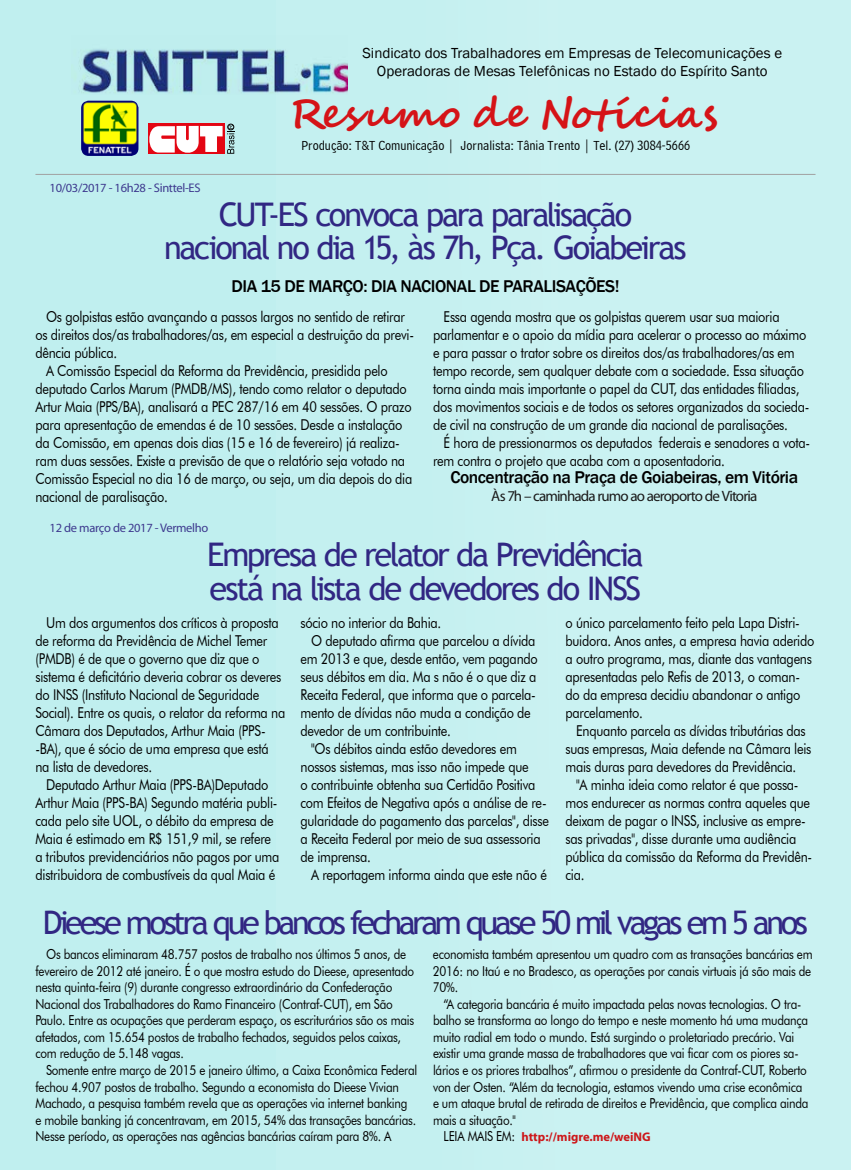
<style>
.page{position:relative;width:851px;height:1170px;background:#fff}
.page>*{position:absolute;margin:0;border:0;box-sizing:border-box;transform-origin:0 0}
.t1{font:700 41px "Segoe Script";letter-spacing:.02em;color:#d51317}
.t2{font:32.5px/33.8px "Trebuchet MS";letter-spacing:-.075em;color:#312783;text-align:center}
.t3{font:32.5px "Trebuchet MS";letter-spacing:-.105em;color:#312783}
.t4{font:500 17.5px "Franklin Gothic";letter-spacing:-.025em;color:#000}
.t5{font:15px/18px "Futura BT";letter-spacing:-.02em;color:#000;scale:.85 1}
.t6{font:15px "Myriad";letter-spacing:-.055em;color:#1a1a1a}
.t7{font:14.88px/17.9px "Franklin Gothic";color:#000;text-align:center}
.t8{font:13.75px/16.5px "Futura BT";letter-spacing:-.02em;color:#000;scale:.85 1}
.t9{font:13.75px "Bell Centennial BT Address";color:#000}
.t10{font:12.5px "Myriad";letter-spacing:-.025em;color:#3e3a8f}
.t11{font:700 12.5px "Myriad";color:#cd171a}
.s1{font-size:44.75px}
.s2{font-family:"Futura BT";font-weight:400;font-size:13.75px;color:#000}
</style>
<div class="page">
<div style="left:0;top:0;width:841px;height:1169px;background:#c0efef"></div>
<div style="left:277px;top:0;width:573px;height:1169px;background:#c6f1f1"></div>
<div style="left:557px;top:0;width:293px;height:1169px;background:#caf2f2"></div>
<img style="left:79px;top:49px;width:268px;height:44px">
<div style="left:148px;top:123px;width:76px;height:31px;background:#e30613"></div>
<svg style="left:149px;top:125px;width:85px;height:29px"></svg>
<div style="left:227px;top:124px;width:7px;height:6px;border:1px solid #000;border-radius:50%"></div>
<img style="left:81px;top:101px;width:57px;height:55px">
<hr style="left:35px;top:174px;width:780px;height:1px;background:#a1a1a1">
<p class="t7" style="left:362px;top:45px;width:421px">Sindicato dos Trabalhadores em Empresas de Telecomunicações e<br>Operadoras de Mesas Telefônicas no Estado do Espírito Santo</p>
<h1 class="t1" style="left:289px;top:80px;width:430px">Resumo de Notícia<span class="s1">s</span></h1>
<p class="t9" style="left:301px;top:137px;width:390px">Produção: T&amp;T Comunicação | Jornalista: Tânia Trento | Tel. (27) 3084-5666</p>
<p class="t10" style="left:50px;top:181px;width:152px">10/03/2017 - 16h28 - Sinttel-ES</p>
<h2 class="t2" style="left:164px;top:197px;width:524px">CUT-ES convoca para paralisação nacional no dia 15, às 7h, Pça. Goiabeiras</h2>
<p class="t4" style="left:231px;top:275px;width:389px">DIA 15 DE MARÇO: DIA NACIONAL DE PARALISAÇÕES!</p>
<p class="t5" style="left:46px;top:307px;width:423px">Os golpistas estão avançando a passos largos no sentido de retirar</p>
<p class="t5" style="left:35px;top:325px;width:447px">os direitos dos/as trabalhadores/as, em especial a destruição da previ-</p>
<p class="t5" style="left:35px;top:343px;width:98px">dência pública.</p>
<p class="t5" style="left:46px;top:361px;width:403px">A Comissão Especial da Reforma da Previdência, presidida pelo</p>
<p class="t5" style="left:35px;top:379px;width:438px">deputado Carlos Marum (PMDB/MS), tendo como relator o deputado</p>
<p class="t5" style="left:35px;top:397px;width:444px">Artur Maia (PPS/BA), analisará a PEC 287/16 em 40 sessões. O prazo</p>
<p class="t5" style="left:35px;top:415px;width:433px">para apresentação de emendas é de 10 sessões. Desde a instalação</p>
<p class="t5" style="left:35px;top:433px;width:430px">da Comissão, em apenas dois dias (15 e 16 de fevereiro) já realiza-</p>
<p class="t5" style="left:35px;top:451px;width:436px">ram duas sessões. Existe a previsão de que o relatório seja votado na</p>
<p class="t5" style="left:35px;top:469px;width:445px">Comissão Especial no dia 16 de março, ou seja, um dia depois do dia</p>
<p class="t5" style="left:35px;top:487px;width:157px">nacional de paralisação.</p>
<p class="t5" style="left:433px;top:307px;width:444px;text-indent:11px">Essa agenda mostra que os golpistas querem usar sua maioria parlamentar e o apoio da mídia para acelerar o processo ao máximo e para passar o trator sobre os direitos dos/as trabalhadores/as em tempo recorde, sem qualquer debate com a sociedade. Essa situação torna ainda mais importante o papel da CUT, das entidades filiadas, dos movimentos sociais e de todos os setores organizados da socieda&shy;de civil na construção de um grande dia nacional de paralisações.</p>
<p class="t5" style="left:433px;top:433px;width:445px;text-indent:11px">É hora de pressionarmos os deputados federais e senadores a vota&shy;rem contra o projeto que acaba com a aposentadoria.</p>
<p class="t4" style="left:450px;top:466px;width:349px">Concentração na Praça de Goiabeiras, em Vitória</p>
<p class="t6" style="left:491px;top:488px;width:267px">Às 7h – caminhada rumo ao aeroporto de Vitoria</p>
<p class="t10" style="left:50px;top:522px;width:160px">12 de março de 2017 - Vermelho</p>
<h2 class="t2" style="left:207px;top:537px;width:438px;text-align:left">Empresa de relator da Previdência está na lista de devedores do INSS</h2>
<p class="t5" style="left:35px;top:613px;width:295px;text-indent:11px">Um dos argumentos dos críticos à proposta de reforma da Previdência de Michel Temer (PMDB) é de que o governo que diz que o sistema é deficitário deveria cobrar os deveres do INSS (Instituto Nacional de Seguridade Social). Entre os quais, o relator da reforma na Câmara dos Deputados, Arthur Maia (PPS--BA), que é sócio de uma empresa que está na lista de devedores.</p>
<p class="t5" style="left:35px;top:775px;width:288px;text-align:center">Deputado Arthur Maia (PPS-BA)Deputado Arthur Maia (PPS-BA) Segundo matéria publi&shy;cada pelo site UOL, o débito da empresa de Maia é estimado em R$ 151,9 mil, se refere a tributos previdenciários não pagos por uma distribuidora de combustíveis da qual Maia é</p>
<p class="t5" style="left:565px;top:613px;width:294px">o único parcelamento feito pela Lapa Distri&shy;buidora. Anos antes, a empresa havia aderido a outro programa, mas, diante das vantagens apresentadas pelo Refis de 2013, o coman&shy;do da empresa decidiu abandonar o antigo parcelamento.</p>
<p class="t5" style="left:576px;top:721px;width:271px">Enquanto parcela as dívidas tributárias das</p>
<p class="t5" style="left:565px;top:739px;width:291px">suas empresas, Maia defende na Câmara leis</p>
<p class="t5" style="left:565px;top:757px;width:273px">mais duras para devedores da Previdência.</p>
<p class="t5" style="left:576px;top:775px;width:263px">"A minha ideia como relator é que possa-</p>
<p class="t5" style="left:565px;top:793px;width:289px">mos endurecer as normas contra aqueles que</p>
<p class="t5" style="left:565px;top:811px;width:284px">deixam de pagar o INSS, inclusive as empre-</p>
<p class="t5" style="left:565px;top:829px;width:273px">sas privadas", disse durante uma audiência</p>
<p class="t5" style="left:565px;top:847px;width:292px">pública da comissão da Reforma da Previdên-</p>
<p class="t5" style="left:565px;top:865px;width:24px">cia.</p>
<h2 class="t3" style="left:43px;top:901px;width:766px">Dieese mostra que bancos fecharam quase 50 mil vagas em 5 anos</h2>
<p class="t8" style="left:35px;top:946px;width:447px;text-indent:11px">Os bancos eliminaram 48.757 postos de trabalho nos últimos 5 anos, de fevereiro de 2012 até janeiro. É o que mostra estudo do Dieese, apresentado nesta quinta-feira (9) durante congresso extraordinário da Confederação Nacional dos Trabalhadores do Ramo Financeiro (Contraf-CUT), em São Paulo. Entre as ocupações que perderam espaço, os escriturários são os mais afetados, com 15.654 postos de trabalho fechados, seguidos pelos caixas, com redução de 5.148 vagas.</p>
<p class="t8" style="left:35px;top:1061px;width:450px;text-indent:11px">Somente entre março de 2015 e janeiro último, a Caixa Econômica Federal fechou 4.907 postos de trabalho. Segundo a economista do Dieese Vivian Machado, a pesquisa também revela que as operações via internet banking<br>e mobile banking já concentravam, em 2015, 54% das transações bancárias.<br>Nesse período, as operações nas agências bancárias caíram para 8%. A</p>
<p class="t5" style="left:300px;top:613px;width:167px">sócio no interior da Bahia.</p>
<p class="t5" style="left:311px;top:631px;width:265px">O deputado afirma que parcelou a dívida</p>
<p class="t5" style="left:300px;top:649px;width:281px">em 2013 e que, desde então, vem pagando</p>
<p class="t5" style="left:300px;top:667px;width:279px">seus débitos em dia. Ma s não é o que diz a</p>
<p class="t5" style="left:300px;top:685px;width:278px">Receita Federal, que informa que o parcela-</p>
<p class="t5" style="left:300px;top:703px;width:272px">mento de dívidas não muda a condição de</p>
<p class="t5" style="left:300px;top:721px;width:178px">devedor de um contribuinte.</p>
<p class="t5" style="left:311px;top:739px;width:243px">"Os débitos ainda estão devedores em</p>
<p class="t5" style="left:300px;top:757px;width:270px">nossos sistemas, mas isso não impede que</p>
<p class="t5" style="left:300px;top:775px;width:278px">o contribuinte obtenha sua Certidão Positiva</p>
<p class="t5" style="left:300px;top:793px;width:291px">com Efeitos de Negativa após a análise de re-</p>
<p class="t5" style="left:300px;top:811px;width:294px">gularidade do pagamento das parcelas", disse</p>
<p class="t5" style="left:300px;top:829px;width:284px">a Receita Federal por meio de sua assessoria</p>
<p class="t5" style="left:300px;top:847px;width:84px">de imprensa.</p>
<p class="t5" style="left:311px;top:865px;width:279px">A reportagem informa ainda que este não é</p>
<p class="t8" style="left:433px;top:946px;width:448px;text-align:justify">economista também apresentou um quadro com as transações bancárias em 2016: no Itaú e no Bradesco, as operações por canais virtuais já são mais de 70%.</p>
<p class="t8" style="left:433px;top:995px;width:443px;text-indent:11px">“A categoria bancária é muito impactada pelas novas tecnologias. O tra&shy;balho se transforma ao longo do tempo e neste momento há uma mudança muito radial em todo o mundo. Está surgindo o proletariado precário. Vai existir uma grande massa de trabalhadores que vai ficar com os piores sa&shy;lários e os priores trabalhos”, afirmou o presidente da Contraf-CUT, Roberto von der Osten. “Além da tecnologia, estamos vivendo uma crise econômica e um ataque brutal de retirada de direitos e Previdência, que complica ainda mais a situação."</p>
<p class="t11" style="left:443px;top:1130px;width:208px"><span class="s2">LEIA MAIS EM:</span> http://migre.me/weiNG</p>
</div>
